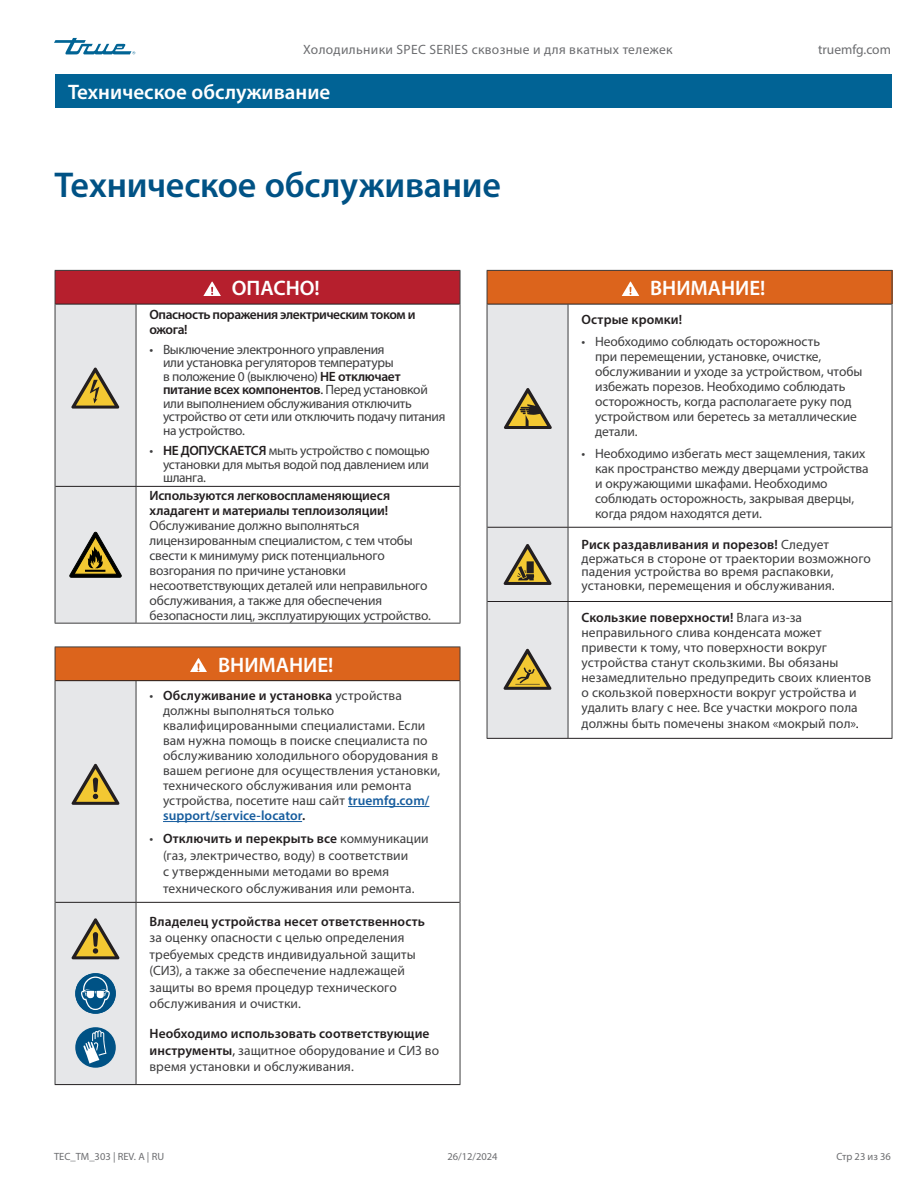
<style>
.page{position:relative;width:918px;height:1188px;background:#fff}
.page>*{position:absolute;margin:0;border:0;box-sizing:border-box;transform-origin:0 0}
.Table_text{font:600 36px "Myriad Pro";letter-spacing:-.005em;color:#005285}
.Table_title_bar{font:600 21px "Myriad Pro";color:#fff}
.Title_bar_Page_header{font:600 21px "Myriad Pro";color:#fff}
.Table_text-2{font:13.5px/15px "Myriad Pro";color:#3e3e3f}
.Table_text-3{font:13.5px/13.5px "Myriad Pro";letter-spacing:-.025em;color:#3e3e3f}
.t1{font:13.5px "Myriad Pro";letter-spacing:.025em;color:#6c6d70}
.Table_text-4{font:600 13.5px/15px "Myriad Pro";letter-spacing:-.03em;color:#231f20}
.Table_text-5{font:600 13.5px "Myriad Pro";letter-spacing:.01em;color:#231f20}
.t2{font:13.5px "Myriad Pro";color:#6c6d70}
.t3{font:10.5px "Myriad Pro";color:#6c6d70}
.s1{font-weight:600;color:#231f20}
.s2{color:#231f20}
.s3{font-weight:600;color:#175d9e}
</style>
<div class="page">
<svg style="left:54px;top:38px;width:81px;height:16px"></svg>
<div style="left:55px;top:74px;width:837px;height:34px;background:#016395"></div>
<div style="left:487px;top:270px;width:405px;height:34px;background:#dc641c"></div>
<svg style="left:569px;top:305px;width:323px;height:433px"></svg>
<hr style="left:487px;top:270px;width:81px;height:1px;background:#3e3e3f">
<hr style="left:487px;top:271px;width:1px;height:33px;background:#3e3e3f">
<hr style="left:568px;top:270px;width:324px;height:1px;background:#3e3e3f">
<hr style="left:892px;top:271px;width:1px;height:33px;background:#3e3e3f">
<hr style="left:568px;top:304px;width:1px;height:223px;background:#3e3e3f">
<hr style="left:892px;top:304px;width:1px;height:223px;background:#3e3e3f">
<hr style="left:568px;top:528px;width:1px;height:73px;background:#3e3e3f">
<hr style="left:892px;top:527px;width:1px;height:75px;background:#3e3e3f">
<hr style="left:568px;top:602px;width:1px;height:136px;background:#3e3e3f">
<hr style="left:892px;top:602px;width:1px;height:136px;background:#3e3e3f">
<hr style="left:568px;top:304px;width:324px;height:1px;background:#231f20">
<hr style="left:568px;top:601px;width:324px;height:1px;background:#231f20">
<hr style="left:487px;top:738px;width:81px;height:1px;background:#231f20">
<hr style="left:568px;top:738px;width:324px;height:1px;background:#231f20">
<hr style="left:568px;top:527px;width:324px;height:1px;background:#231f20">
<svg style="left:622px;top:282px;width:17px;height:13px"></svg>
<svg style="left:487px;top:304px;width:81px;height:434px;background:#d9d8d4"></svg>
<div style="left:55px;top:270px;width:405px;height:34px;background:#b61f2d"></div>
<div style="left:55px;top:305px;width:81px;height:779px;background:#e6e7e9"></div>
<svg style="left:136px;top:305px;width:324px;height:779px"></svg>
<div style="left:55px;top:647px;width:405px;height:34px;background:#dc641c"></div>
<hr style="left:55px;top:270px;width:81px;height:1px;background:#3e3e3f">
<hr style="left:55px;top:271px;width:1px;height:33px;background:#3e3e3f">
<hr style="left:136px;top:270px;width:324px;height:1px;background:#3e3e3f">
<hr style="left:460px;top:271px;width:1px;height:33px;background:#3e3e3f">
<hr style="left:55px;top:304px;width:1px;height:182px;background:#3e3e3f">
<hr style="left:136px;top:304px;width:1px;height:182px;background:#3e3e3f">
<hr style="left:460px;top:304px;width:1px;height:182px;background:#3e3e3f">
<hr style="left:55px;top:486px;width:1px;height:137px;background:#3e3e3f">
<hr style="left:136px;top:487px;width:1px;height:136px;background:#3e3e3f">
<hr style="left:460px;top:486px;width:1px;height:137px;background:#3e3e3f">
<hr style="left:55px;top:623px;width:81px;height:1px;background:#3e3e3f">
<hr style="left:136px;top:623px;width:324px;height:1px;background:#3e3e3f">
<hr style="left:55px;top:647px;width:81px;height:1px;background:#3e3e3f">
<hr style="left:55px;top:647px;width:1px;height:34px;background:#3e3e3f">
<hr style="left:136px;top:647px;width:324px;height:1px;background:#3e3e3f">
<hr style="left:460px;top:647px;width:1px;height:34px;background:#3e3e3f">
<hr style="left:55px;top:681px;width:1px;height:221px;background:#3e3e3f">
<hr style="left:136px;top:681px;width:1px;height:221px;background:#3e3e3f">
<hr style="left:460px;top:681px;width:1px;height:221px;background:#3e3e3f">
<hr style="left:55px;top:902px;width:1px;height:182px;background:#3e3e3f">
<hr style="left:136px;top:903px;width:1px;height:181px;background:#3e3e3f">
<hr style="left:460px;top:902px;width:1px;height:182px;background:#3e3e3f">
<hr style="left:55px;top:486px;width:81px;height:1px;background:#231f20">
<hr style="left:136px;top:486px;width:324px;height:1px;background:#231f20">
<hr style="left:55px;top:902px;width:81px;height:1px;background:#231f20">
<hr style="left:136px;top:902px;width:324px;height:1px;background:#231f20">
<hr style="left:55px;top:1084px;width:81px;height:1px;background:#231f20">
<hr style="left:136px;top:1084px;width:324px;height:1px;background:#231f20">
<hr style="left:55px;top:304px;width:81px;height:1px;background:#231f20">
<hr style="left:136px;top:304px;width:324px;height:1px;background:#231f20">
<hr style="left:55px;top:680px;width:81px;height:1px;background:#231f20">
<hr style="left:136px;top:680px;width:324px;height:1px;background:#231f20">
<svg style="left:204px;top:282px;width:17px;height:13px"></svg>
<svg style="left:71px;top:367px;width:48px;height:42px;background:#b9ac84"></svg>
<svg style="left:70px;top:532px;width:51px;height:45px;background:#9e9572"></svg>
<svg style="left:190px;top:658px;width:17px;height:14px"></svg>
<svg style="left:72px;top:764px;width:48px;height:41px;background:#b7ab81"></svg>
<hr style="left:348px;top:806px;width:81px;height:1px;background:#175d9e">
<hr style="left:163px;top:821px;width:139px;height:1px;background:#175d9e">
<svg style="left:72px;top:918px;width:48px;height:41px;background:#b9ac83"></svg>
<div style="left:75px;top:973px;width:41px;height:41px;background:#005285;border-radius:50%"></div>
<svg style="left:80px;top:977px;width:30px;height:33px"></svg>
<div style="left:75px;top:1027px;width:41px;height:41px;background:#005285;border-radius:50%"></div>
<svg style="left:83px;top:1030px;width:23px;height:34px"></svg>
<p class="t1" style="left:303px;top:42px;width:371px">Холодильники SPEC SERIES сквозные и для вкатных тележек</p>
<p class="Title_bar_Page_header" style="left:68px;top:79px;width:264px">Техническое обслуживание</p>
<p class="Table_text" style="left:55px;top:162px;width:448px">Техническое обслуживание</p>
<p class="t2" style="left:818px;top:42px;width:74px">truemfg.com</p>
<p class="Table_title_bar" style="left:232px;top:275px;width:90px">ОПАСНО!</p>
<p class="Table_text-4" style="left:150px;top:306px;width:268px">Опасность поражения электрическим током и ожога!</p>
<p class="Table_text-3" style="left:163px;top:342px;width:284px;text-indent:-14px">• Выключение электронного управления<br>или установка регуляторов температуры<br>в положение 0 (выключено) <span class="s1">НЕ отключает питание всех компонентов</span><span class="s2">.</span> Перед установкой или выполнением обслуживания отключить устройство от сети или отключить подачу питания на устройство.</p>
<p class="Table_text-2" style="left:163px;top:444px;width:268px;line-height:13.5px;text-align:justify;text-indent:-14px">• <span class="s1">НЕ ДОПУСКАЕТСЯ</span> мыть устройство с помощью установки для мытья водой под давлением или шланга.</p>
<p class="Table_text-2" style="left:150px;top:488px;width:283px"><span class="s1">Используются легковоспламеняющиеся хладагент и материалы теплоизоляции!<br></span>Обслуживание должно выполняться лицензированным специалистом, с тем чтобы свести к минимуму риск потенциального возгорания по причине установки несоответствующих деталей или неправильного обслуживания, а также для обеспечения безопасности лиц, эксплуатирующих устройство.</p>
<p class="Table_title_bar" style="left:218px;top:651px;width:117px">ВНИМАНИЕ!</p>
<p class="Table_text-2" style="left:163px;top:688px;width:279px;text-indent:-14px">• <span class="s1">Обслуживание и установка</span> устройства должны выполняться только квалифицированными специалистами. Если вам нужна помощь в поиске специалиста по обслуживанию холодильного оборудования в вашем регионе для осуществления установки, технического обслуживания или ремонта устройства, посетите наш сайт <span class="s3">truemfg.com/ support/service-locator</span><span class="s1">.</span></p>
<p class="Table_text-2" style="left:163px;top:830px;width:267px;line-height:16.5px;text-indent:-14px">• <span class="s1">Отключить и перекрыть все</span> коммуникации (газ, электричество, воду) в соответствии<br>с утвержденными методами во время технического обслуживания или ремонта.</p>
<p class="Table_text-2" style="left:150px;top:913px;width:277px;line-height:16.5px"><span class="s1">Владелец устройства несет ответственность </span>за оценку опасности с целью определения требуемых средств индивидуальной защиты (СИЗ), а также за обеспечение надлежащей защиты во время процедур технического обслуживания и очистки.</p>
<p class="Table_text-2" style="left:150px;top:1025px;width:291px;line-height:16.5px"><span class="s1">Необходимо использовать соответствующие инструменты</span><span class="s2">,</span> защитное оборудование и СИЗ во время установки и обслуживания.</p>
<p class="Table_title_bar" style="left:650px;top:275px;width:117px">ВНИМАНИЕ!</p>
<p class="Table_text-5" style="left:582px;top:311px;width:102px">Острые кромки!</p>
<p class="Table_text-2" style="left:595px;top:334px;width:269px;text-indent:-14px">• Необходимо соблюдать осторожность<br>при перемещении, установке, очистке, обслуживании и уходе за устройством, чтобы избежать порезов. Необходимо соблюдать осторожность, когда располагаете руку под устройством или беретесь за металлические детали.</p>
<p class="Table_text-2" style="left:595px;top:445px;width:275px;text-indent:-14px">• Необходимо избегать мест защемления, таких как пространство между дверцами устройства и окружающими шкафами. Необходимо соблюдать осторожность, закрывая дверцы, когда рядом находятся дети.</p>
<p class="Table_text-2" style="left:582px;top:538px;width:291px;line-height:13.5px"><span class="s1">Риск раздавливания и порезов!</span> Следует держаться в стороне от траектории возможного падения устройства во время распаковки, установки, перемещения и обслуживания.</p>
<p class="Table_text-2" style="left:582px;top:609px;width:291px"><span class="s1">Скользкие поверхности!</span> Влага из-за неправильного слива конденсата может привести к тому, что поверхности вокруг устройства станут скользкими. Вы обязаны незамедлительно предупредить своих клиентов о скользкой поверхности вокруг устройства и удалить влагу с нее. Все участки мокрого пола</p>
<p class="Table_text-2" style="left:582px;top:716px;width:279px">должны быть помечены знаком «мокрый пол»<span class="s2">.</span></p>
<p class="t3" style="left:54px;top:1150px;width:112px">TEC_TM_303 | REV. A | RU</p>
<p class="t3" style="left:447px;top:1150px;width:52px">26/12/2024</p>
<p class="t3" style="left:836px;top:1150px;width:56px">Стр 23 из 36</p>
</div>
